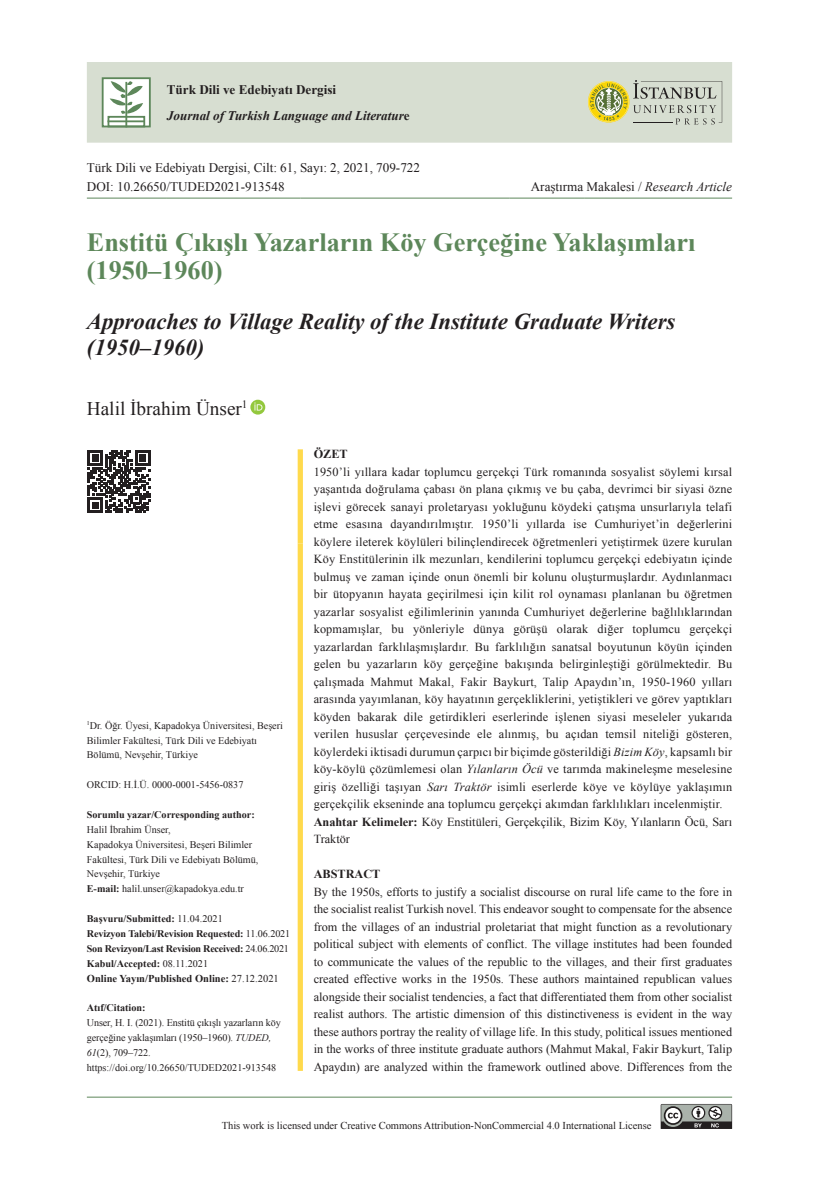
<style>
.page{position:relative;width:819px;height:1191px;background:#fff}
.page>*{position:absolute;margin:0;border:0;box-sizing:border-box;transform-origin:0 0}
.t1{font:700 26.25px/28px "Times New Roman";color:#5d875a}
.t2{font:italic 700 22.75px/26.2px "Times New Roman";color:#231f20}
.t3{font:19.25px "Times New Roman";color:#231f20}
.t4{font:13.12px/19.1px "Times New Roman";color:#231f20}
.t5{font:italic 700 13.12px/26.2px "Times New Roman";color:#231f20}
.t6{font:12.25px/17.5px "Times New Roman";letter-spacing:.015em;color:#231f20}
.t7{font:700 12.25px "Times New Roman";color:#231f20}
.t8{font:10.5px "Times New Roman";color:#231f20}
.t9{font:700 10.5px "Times New Roman";color:#231f20}
.t10{font:10.15px/14.9px "Times New Roman";color:#231f20}
.t11{font:700 10.15px/14.9px "Times New Roman";color:#231f20}
.s1{font-style:normal}
.s2{font-style:italic}
.s3{font-weight:700}
.s4{font-weight:400}
</style>
<div class="page">
<div style="left:87px;top:62px;width:645px;height:81px;background:#d7ded1"></div>
<div style="left:297px;top:449px;width:6px;height:94px;background:#ffda4d"></div>
<div style="left:297px;top:543px;width:6px;height:528px;background:#ffda4d"></div>
<hr style="left:87px;top:198px;width:80px;height:1px;background:#5d875a">
<hr style="left:167px;top:198px;width:133px;height:1px;background:#5d875a">
<hr style="left:300px;top:198px;width:209px;height:1px;background:#5d875a">
<hr style="left:509px;top:198px;width:75px;height:1px;background:#5d875a">
<hr style="left:584px;top:198px;width:148px;height:1px;background:#5d875a">
<div style="left:102px;top:77px;width:49px;height:50px;background:#fff;border:2px solid #5d875a"></div>
<div style="left:107px;top:116px;width:38px;height:11px;border:2px solid #5d875a"></div>
<hr style="left:107px;top:120px;width:37px;height:2px;background:#5d875a">
<svg style="left:110px;top:81px;width:33px;height:33px"></svg>
<hr style="left:125px;top:82px;width:2px;height:45px;background:#5d875a">
<svg style="left:588px;top:80px;width:134px;height:45px;background:#c2c5a4"></svg>
<svg style="left:250px;top:400px;width:15px;height:14px"></svg>
<svg style="left:254px;top:402px;width:8px;height:8px"></svg>
<svg style="left:88px;top:450px;width:62px;height:62px"></svg>
<hr style="left:87px;top:1096px;width:645px;height:1px;background:#5d875a">
<svg style="left:660px;top:1104px;width:72px;height:25px;background:#818280"></svg>
<p class="t5" style="left:167px;top:76px;width:244px"><span class="s1">Türk Dili ve Edebiyatı Dergisi<br></span>Journal of Turkish Language and Literatur<span class="s1">e</span></p>
<p class="t4" style="left:87px;top:157px;width:334px">Türk Dili ve Edebiyatı Dergisi, Cilt: 61, Sayı: 2, 2021, 709-722<br>DOI: 10.26650/TUDED2021-913548</p>
<p class="t4" style="left:531px;top:176px;width:203px">Araştırma Makalesi / <span class="s2">Research Article</span></p>
<h1 class="t1" style="left:87px;top:227px;width:610px">Enstitü Çıkışlı Yazarların Köy Gerçeğine Yaklaşımları (1950–1960)</h1>
<h2 class="t2" style="left:87px;top:307px;width:590px">Approaches to Village Reality of the Institute Graduate Writers (1950–1960)</h2>
<h3 class="t3" style="left:87px;top:395px;width:162px">Halil İbrahim Ünser<sup>1</sup></h3>
<p class="t10" style="left:87px;top:717px;width:198px"><sup>1</sup>Dr. Öğr. Üyesi, Kapadokya Üniversitesi, Beşeri<br>Bilimler Fakültesi, Türk Dili ve Edebiyatı<br>Bölümü, Nevşehir, Türkiye</p>
<p class="t10" style="left:87px;top:777px;width:158px">ORCID: H.İ.Ü. 0000-0001-5456-0837</p>
<p class="t11" style="left:87px;top:807px;width:169px">Sorumlu yazar/Corresponding author:</p>
<p class="t10" style="left:87px;top:822px;width:173px">Halil İbrahim Ünser,<br>Kapadokya Üniversitesi, Beşeri Bilimler Fakültesi, Türk Dili ve Edebiyatı Bölümü, Nevşehir, Türkiye<br><span class="s3">E-mail:</span> halil.unser@kapadokya.edu.tr</p>
<p class="t11" style="left:87px;top:911px;width:205px">Başvuru/Submitted: <span class="s4">11.04.2021<br></span>Revizyon Talebi/Revision Requested: <span class="s4">11.06.2021<br></span>Son Revizyon/Last Revision Received: <span class="s4">24.06.2021<br></span>Kabul/Accepted: <span class="s4">08.11.2021</span></p>
<p class="t9" style="left:87px;top:970px;width:193px">Online Yayın/Published Online: <span class="s4">27.12.2021</span></p>
<p class="t11" style="left:87px;top:1000px;width:60px">Atıf/Citation:</p>
<p class="t10" style="left:87px;top:1015px;width:195px">Unser, H. I. (2021). Enstitü çıkışlı yazarların köy gerçeğine yaklaşımları (1950–1960). <span class="s2">TUDED, 61</span>(2), 709–722. https://doi.org/10.26650/TUDED2021-913548</p>
<p class="t7" style="left:314px;top:445px;width:36px">ÖZET</p>
<p class="t6" style="left:314px;top:462px;width:420px">1950’li yıllara kadar toplumcu gerçekçi Türk romanında sosyalist söylemi kırsal yaşantıda doğrulama çabası ön plana çıkmış ve bu çaba, devrimci bir siyasi özne işlevi görecek sanayi proletaryası yokluğunu köydeki çatışma unsurlarıyla telafi etme esasına dayandırılmıştır. 1950’li yıllarda ise Cumhuriyet’in değerlerini köylere ileterek köylüleri bilinçlendirecek öğretmenleri yetiştirmek üzere kurulan Köy Enstitülerinin ilk mezunları, kendilerini toplumcu gerçekçi edebiyatın içinde bulmuş ve zaman içinde onun önemli bir kolunu oluşturmuşlardır. Aydınlanmacı bir ütopyanın hayata geçirilmesi için kilit rol oynaması planlanan bu öğretmen yazarlar sosyalist eğilimlerinin yanında Cumhuriyet değerlerine bağlılıklarından kopmamışlar, bu yönleriyle dünya görüşü olarak diğer toplumcu gerçekçi yazarlardan farklılaşmışlardır. Bu farklılığın sanatsal boyutunun köyün içinden gelen bu yazarların köy gerçeğine bakışında belirginleştiği görülmektedir. Bu çalışmada Mahmut Makal, Fakir Baykurt, Talip Apaydın’ın, 1950-1960 yılları arasında yayımlanan, köy hayatının gerçekliklerini, yetiştikleri ve görev yaptıkları köyden bakarak dile getirdikleri eserlerinde işlenen siyasi meseleler yukarıda verilen hususlar çerçevesinde ele alınmış, bu açıdan temsil niteliği gösteren, köylerdeki iktisadi durumun çarpıcı bir biçimde gösterildiği <span class="s2">Bizim Köy</span>, kapsamlı bir köy-köylü çözümlemesi olan <span class="s2">Yılanların Öcü</span> ve tarımda makineleşme meselesine giriş özelliği taşıyan <span class="s2">Sarı Traktör</span> isimli eserlerde köye ve köylüye yaklaşımın gerçekçilik ekseninde ana toplumcu gerçekçi akımdan farklılıkları incelenmiştir.<br><span class="s3">Anahtar Kelimeler:</span> Köy Enstitüleri, Gerçekçilik, Bizim Köy, Yılanların Öcü, Sarı Traktör</p>
<p class="t7" style="left:314px;top:865px;width:68px">ABSTRACT</p>
<p class="t6" style="left:314px;top:883px;width:420px;text-align:justify">By the 1950s, efforts to justify a socialist discourse on rural life came to the fore in the socialist realist Turkish novel. This endeavor sought to compensate for the absence from the villages of an industrial proletariat that might function as a revolutionary political subject with elements of conflict. The village institutes had been founded to communicate the values of the republic to the villages, and their first graduates created effective works in the 1950s. These authors maintained republican values alongside their socialist tendencies, a fact that differentiated them from other socialist realist authors. The artistic dimension of this distinctiveness is evident in the way these authors portray the reality of village life. In this study, political issues mentioned in the works of three institute graduate authors (Mahmut Makal, Fakir Baykurt, Talip Apaydın) are analyzed within the framework outlined above. Differences from the</p>
<p class="t8" style="left:222px;top:1118px;width:431px">This work is licensed under Creative Commons Attribution-NonCommercial 4.0 International License</p>
</div>
